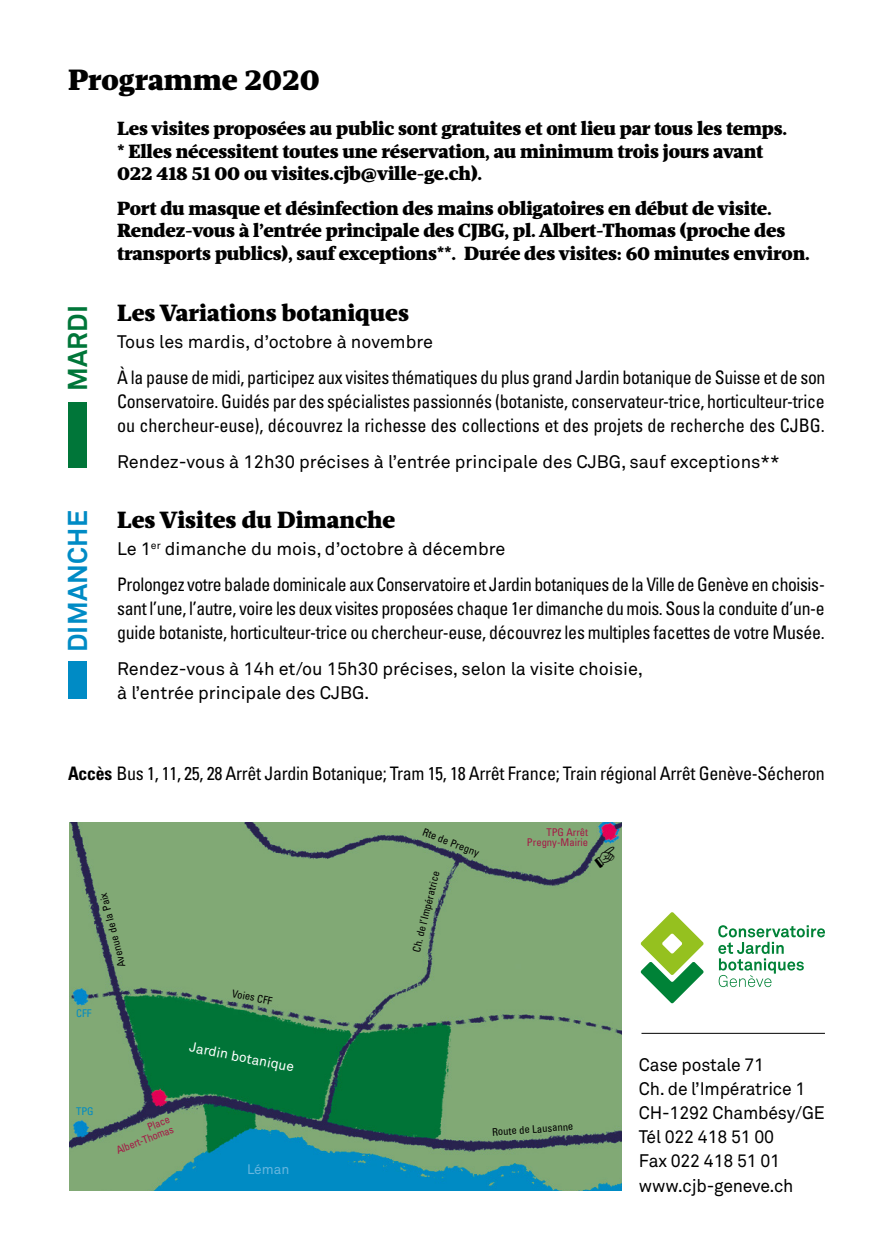
<style>
.page{position:relative;width:893px;height:1259px;background:#fff}
.page>*{position:absolute;margin:0;border:0;box-sizing:border-box;transform-origin:0 0}
.t1{font:900 30px "Mafra";color:#000}
.t2{font:700 27px "Akkurat Std";letter-spacing:.01em;color:#008bc5}
.t3{font:700 27px "Akkurat Std";letter-spacing:.01em;color:#007639}
.t4{font:900 24px "Mafra";color:#000}
.t5{font:900 19.5px/22.5px "Mafra";letter-spacing:-.01em;color:#000}
.t6{font:condensed 18.6px/24px "Univers";letter-spacing:-.015em;color:#000;text-align:justify;scale:.95 1}
.t7{font:condensed 18.6px/24px "Univers";letter-spacing:-.015em;color:#000;text-align:justify;scale:.96 1}
.t8{font:condensed 18.6px "Univers";letter-spacing:-.015em;color:#000}
.t9{font:18px/24px "Akkurat Std";color:#000}
.t10{font:13.5px "Akkurat Std";color:#fff}
.t11{font:13.5px "Akkurat Std";color:#66b6de}
.t12{font:condensed 10.5px "Univers";color:#000}
.t13{font:condensed 10.5px/10.5px "Univers";color:#a51946;text-align:right}
.t14{font:condensed 10.5px "Univers";color:#008bc5}
.s1{font-weight:700}
</style>
<div class="page">
<div style="left:68px;top:402px;width:19px;height:66px;background:#007639"></div>
<div style="left:68px;top:661px;width:19px;height:38px;background:#008bc5"></div>
<svg style="left:641px;top:912px;width:63px;height:91px"></svg>
<svg style="left:718px;top:925px;width:107px;height:62px"></svg>
<hr style="left:641px;top:1032px;width:184px;height:2px;background:#000">
<img style="left:69px;top:823px;width:552px;height:368px">
<svg style="left:594px;top:844px;width:26px;height:24px"></svg>
<h1 class="t1" style="left:68px;top:62px;width:253px">Programme 2020</h1>
<h2 class="t3" style="left:61px;top:391px;width:88px;rotate:-90deg">MARDI</h2>
<h2 class="t2" style="left:61px;top:652px;width:144px;rotate:-90deg">DIMANCHE</h2>
<p class="t5" style="left:117px;top:117px;width:671px">Les visites proposées au public sont gratuites et ont lieu par tous les temps. * Elles nécessitent toutes une réservation, au minimum trois jours avant<br>022 418 51 00 ou visites.cjb@ville-ge.ch).</p>
<p class="t5" style="left:117px;top:197px;width:694px">Port du masque et désinfection des mains obligatoires en début de visite.<br>Rendez-vous à l’entrée principale des CJBG, pl. Albert-Thomas (proche des transports publics), sauf exceptions**. Durée des visites: 60 minutes environ.</p>
<p class="t4" style="left:117px;top:298px;width:293px">Les Variations botaniques</p>
<p class="t9" style="left:117px;top:330px;width:317px">Tous les mardis, d’octobre à novembre</p>
<p class="t7" style="left:117px;top:365px;width:739px">À la pause de midi, participez aux visites thématiques du plus grand Jardin botanique de Suisse et de son Conservatoire. Guidés par des spécialistes passionnés (botaniste, conservateur-trice, horticulteur-trice ou chercheur-euse), découvrez la richesse des collections et des projets de recherche des CJBG.</p>
<p class="t9" style="left:117px;top:450px;width:664px">Rendez-vous à 12h30 précises à l’entrée principale des CJBG, sauf exceptions**</p>
<p class="t4" style="left:117px;top:505px;width:280px">Les Visites du Dimanche</p>
<p class="t9" style="left:117px;top:537px;width:390px">Le 1<sup>er</sup> dimanche du mois, d’octobre à décembre</p>
<p class="t6" style="left:117px;top:572px;width:746px">Prolongez votre balade dominicale aux Conservatoire et Jardin botaniques de la Ville de Genève en choisis&shy;sant l’une, l’autre, voire les deux visites proposées chaque 1er dimanche du mois. Sous la conduite d’un-e guide botaniste, horticulteur-trice ou chercheur-euse, découvrez les multiples facettes de votre Musée.</p>
<p class="t9" style="left:117px;top:657px;width:527px">Rendez-vous à 14h et/ou 15h30 précises, selon la visite choisie, à l’entrée principale des CJBG.</p>
<p class="t8" style="left:68px;top:761px;width:758px"><span class="s1">Accès</span> Bus 1, 11, 25, 28 Arrêt Jardin Botanique; Tram 15, 18 Arrêt France; Train régional Arrêt Genève-Sécheron</p>
<p class="t12" style="left:115px;top:968px;width:77px;rotate:-104deg">Avenue de la Paix</p>
<p class="t14" style="left:76px;top:1007px;width:17px">CFF</p>
<p class="t14" style="left:76px;top:1104px;width:19px">TPG</p>
<p class="t13" style="left:111px;top:1135px;width:62px;rotate:-21deg">Place<br>Albert-Thomas</p>
<p class="t12" style="left:233px;top:986px;width:42px;rotate:11deg">Voies CFF</p>
<p class="t10" style="left:191px;top:1039px;width:108px;rotate:11deg">Jardin botanique</p>
<p class="t11" style="left:247px;top:1161px;width:44px">Léman</p>
<p class="t12" style="left:426px;top:825px;width:61px;rotate:21deg">Rte de Pregny</p>
<p class="t12" style="left:410px;top:950px;width:85px;rotate:-76deg">Ch. de l’Impératrice</p>
<p class="t13" style="left:527px;top:826px;width:63px">TPG Arrêt<br>Pregny-Mairie</p>
<p class="t12" style="left:492px;top:1125px;width:83px;rotate:-4deg">Route de Lausanne</p>
<p class="t9" style="left:639px;top:1053px;width:187px">Case postale 71<br>Ch. de l’Impératrice 1<br>CH-1292 Chambésy/GE<br>Tél 022 418 51 00<br>Fax 022 418 51 01 www.cjb-geneve.ch</p>
</div>
